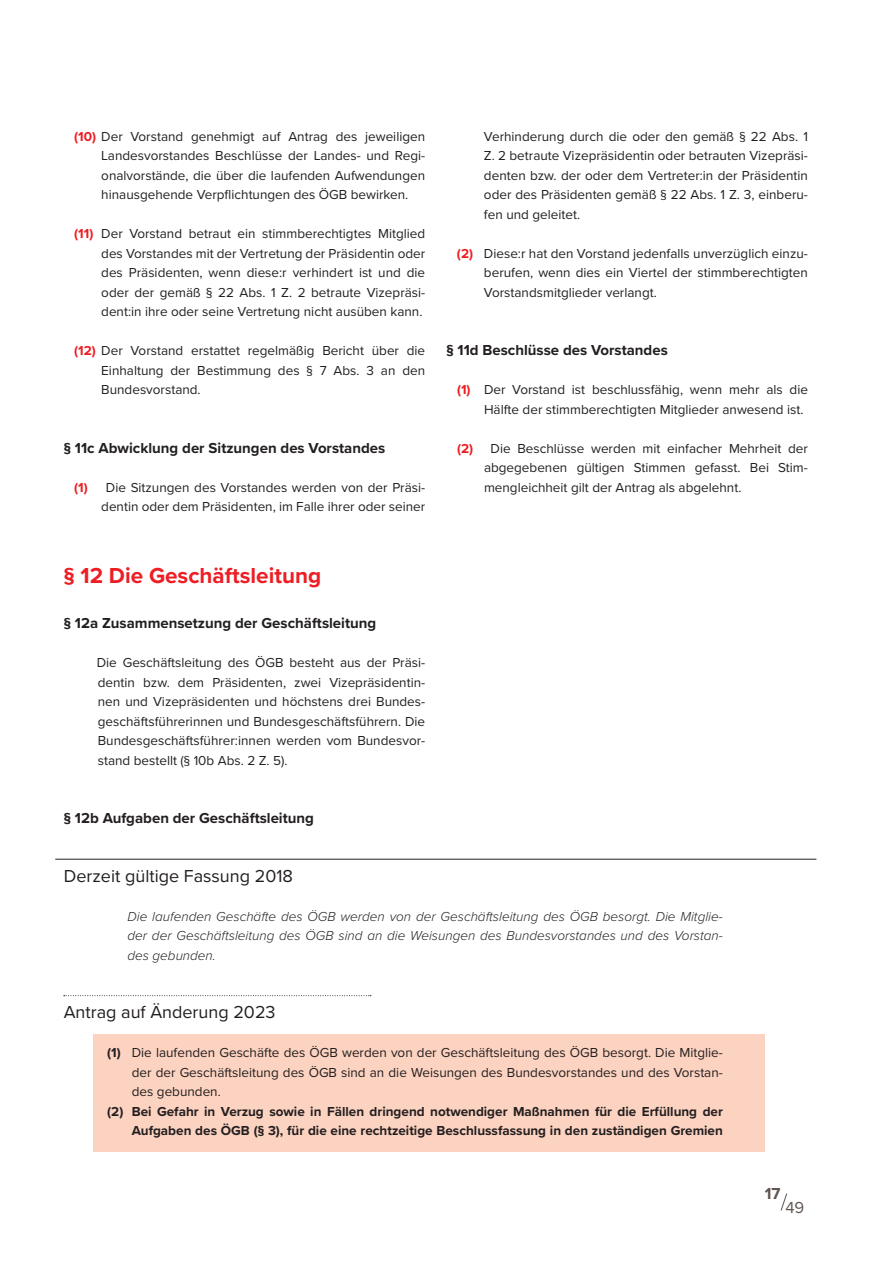
<style>
.page{position:relative;width:893px;height:1263px;background:#fff}
.page>*{position:absolute;margin:0;border:0;box-sizing:border-box;transform-origin:0 0}
.t1{font:700 22.5px "Proxima Nova";color:#ee1d23}
.t2{font:18px "Proxima Nova";color:#231f20}
.t3{font:700 16.5px "Proxima Nova";color:#625551}
.t4{font:16.5px "Proxima Nova";color:#625551}
.t5{font:700 15px "Proxima Nova";color:#231f20}
.t6{font:13.5px/19.5px "Proxima Nova";color:#231f20;text-align:justify}
.t7{font:italic 300 13.5px/19.5px "Proxima Nova";color:#231f20;text-align:justify}
.t8{font:700 13.5px/19.5px "Proxima Nova";color:#231f20;text-align:right}
.s1{font-weight:700;color:#ee1d23}
.s2{font-weight:700}
</style>
<div class="page">
<svg style="left:780px;top:1193px;width:7px;height:17px"></svg>
<hr style="left:55px;top:859px;width:761px;height:1px;background:#231f20">
<svg style="left:64px;top:995px;width:307px;height:1px"></svg>
<div style="left:94px;top:1034px;width:671px;height:117px;background:#fcd2c0"></div>
<p class="t6" style="left:101px;top:126px;width:325px;text-indent:-27px"><span class="s1">(10)</span> Der Vorstand genehmigt auf Antrag des jeweiligen Landesvorstandes Beschlüsse der Landes- und Regi&shy;onalvorstände, die über die laufenden Aufwendungen hinausgehende Verpflichtungen des ÖGB bewirken.</p>
<p class="t6" style="left:101px;top:223px;width:325px;text-indent:-27px"><span class="s1">(11)</span> Der Vorstand betraut ein stimmberechtigtes Mitglied des Vorstandes mit der Vertretung der Präsidentin oder des Präsidenten, wenn diese:r verhindert ist und die oder der gemäß § 22 Abs. 1 Z. 2 betraute Vizepräsi&shy;dent:in ihre oder seine Vertretung nicht ausüben kann.</p>
<p class="t6" style="left:101px;top:340px;width:325px;text-indent:-27px"><span class="s1">(12)</span> Der Vorstand erstattet regelmäßig Bericht über die Einhaltung der Bestimmung des § 7 Abs. 3 an den Bundesvorstand.</p>
<p class="t5" style="left:64px;top:437px;width:323px">§ 11c Abwicklung der Sitzungen des Vorstandes</p>
<p class="t6" style="left:74px;top:477px;width:352px;text-align:right"><span class="s1">(1)</span> Die Sitzungen des Vorstandes werden von der Präsi&shy;dentin oder dem Präsidenten, im Falle ihrer oder seiner</p>
<h1 class="t1" style="left:64px;top:559px;width:259px">§ 12 Die Geschäftsleitung</h1>
<p class="t5" style="left:64px;top:612px;width:314px">§ 12a Zusammensetzung der Geschäftsleitung</p>
<p class="t6" style="left:97px;top:652px;width:330px">Die Geschäftsleitung des ÖGB besteht aus der Präsi&shy;dentin bzw. dem Präsidenten, zwei Vizepräsidentin&shy;nen und Vizepräsidenten und höchstens drei Bundes&shy;geschäftsführerinnen und Bundesgeschäftsführern. Die Bundesgeschäftsführer:innen werden vom Bundesvor&shy;stand bestellt (§ 10b Abs. 2 Z. 5).</p>
<p class="t5" style="left:64px;top:807px;width:252px">§ 12b Aufgaben der Geschäftsleitung</p>
<p class="t6" style="left:484px;top:126px;width:325px">Verhinderung durch die oder den gemäß § 22 Abs. 1<br>Z. 2 betraute Vizepräsidentin oder betrauten Vizepräsi&shy;denten bzw. der oder dem Vertreter:in der Präsidentin oder des Präsidenten gemäß § 22 Abs. 1 Z. 3, einberu&shy;fen und geleitet.</p>
<p class="t6" style="left:484px;top:243px;width:325px;text-indent:-27px"><span class="s1">(2)</span> Diese:r hat den Vorstand jedenfalls unverzüglich einzu&shy;berufen, wenn dies ein Viertel der stimmberechtigten Vorstandsmitglieder verlangt.</p>
<p class="t5" style="left:446px;top:339px;width:223px">§ 11d Beschlüsse des Vorstandes</p>
<p class="t6" style="left:484px;top:379px;width:325px;text-indent:-27px"><span class="s1">(1)</span> Der Vorstand ist beschlussfähig, wenn mehr als die<br>Hälfte der stimmberechtigten Mitglieder anwesend ist.</p>
<p class="t6" style="left:484px;top:438px;width:325px;text-indent:-27px"><span class="s1">(2)</span> Die Beschlüsse werden mit einfacher Mehrheit der abgegebenen gültigen Stimmen gefasst. Bei Stim&shy;mengleichheit gilt der Antrag als abgelehnt.</p>
<h2 class="t2" style="left:64px;top:862px;width:231px">Derzeit gültige Fassung 2018</h2>
<p class="t7" style="left:128px;top:906px;width:597px">Die laufenden Geschäfte des ÖGB werden von der Geschäftsleitung des ÖGB besorgt. Die Mitglie&shy;der der Geschäftsleitung des ÖGB sind an die Weisungen des Bundesvorstandes und des Vorstan&shy;des gebunden.</p>
<h2 class="t2" style="left:64px;top:999px;width:213px">Antrag auf Änderung 2023</h2>
<p class="t6" style="left:132px;top:1042px;width:593px;text-indent:-25px"><span class="s2">(1)</span> Die laufenden Geschäfte des ÖGB werden von der Geschäftsleitung des ÖGB besorgt. Die Mitglie&shy;der der Geschäftsleitung des ÖGB sind an die Weisungen des Bundesvorstandes und des Vorstan&shy;des gebunden.</p>
<p class="t8" style="left:107px;top:1101px;width:617px">(2) Bei Gefahr in Verzug sowie in Fällen dringend notwendiger Maßnahmen für die Erfüllung der<br>Aufgaben des ÖGB (§ 3), für die eine rechtzeitige Beschlussfassung in den zuständigen Gremien</p>
<p class="t3" style="left:765px;top:1181px;width:17px">17</p>
<p class="t4" style="left:785px;top:1195px;width:20px">49</p>
</div>
